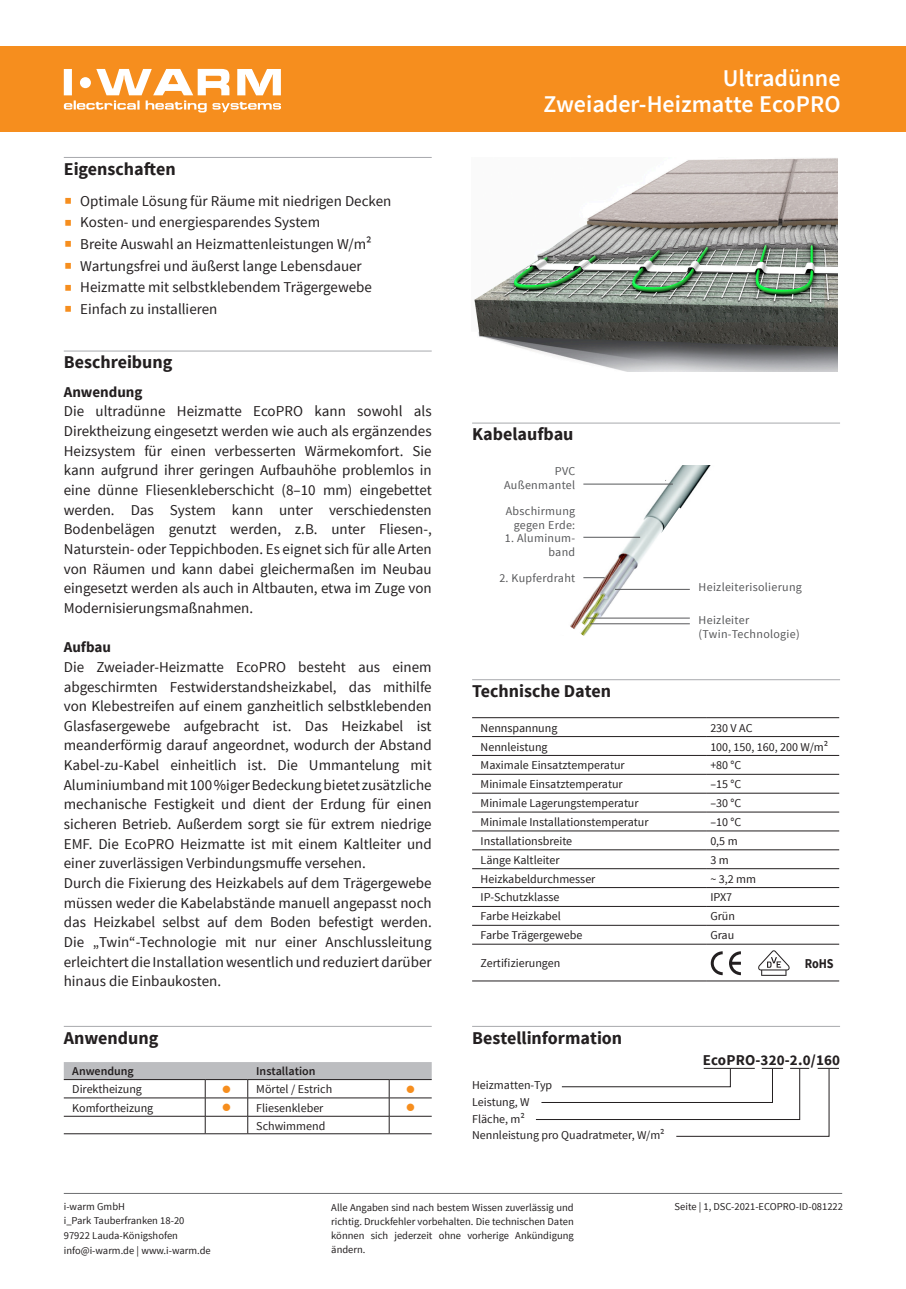
<style>
.page{position:relative;width:906px;height:1289px;background:#fff}
.page>*{position:absolute;margin:0;border:0;box-sizing:border-box;transform-origin:0 0}
.t1{font:600 24px/25.5px "Source Sans Pro";color:#fff;text-align:right}
.t2{font:700 18px "Source Sans Pro";color:#231f20}
.t3{font:15px/19.6px "Source Sans Pro";color:#231f20;text-align:justify}
.t4{font:700 15px "Source Sans Pro";color:#231f20}
.t5{font:700 13.5px "Source Sans Pro";color:#231f20;scale:.9 1}
.t6{font:12.75px "Wingdings";color:#f68e1e}
.t7{font:12px/16.6px "Source Sans Pro";color:#231f20}
.t8{font:12px/13.6px "Source Sans Pro";letter-spacing:.025em;color:#57585a;text-align:right}
.t9{font:600 12px "Source Sans Pro";color:#231f20}
.t10{font:10.5px/14.2px "Source Sans Pro";color:#231f20;text-align:justify}
.s1{color:#f68e1e}
</style>
<div class="page">
<div style="left:0;top:47px;width:906px;height:85px;background:#f68e1e"></div>
<svg style="left:492px;top:423px;width:290px;height:296px"></svg>
<svg style="left:64px;top:69px;width:217px;height:43px"></svg>
<img style="left:474px;top:158px;width:364px;height:214px">
<hr style="left:64px;top:157px;width:368px;height:1px;background:#a8a9ad">
<hr style="left:64px;top:350px;width:368px;height:1px;background:#a8a9ad">
<hr style="left:64px;top:1025px;width:368px;height:1px;background:#a8a9ad">
<hr style="left:64px;top:1133px;width:141px;height:1px;background:#231f20">
<hr style="left:205px;top:1133px;width:43px;height:1px;background:#231f20">
<hr style="left:248px;top:1133px;width:141px;height:1px;background:#231f20">
<hr style="left:389px;top:1133px;width:43px;height:1px;background:#231f20">
<svg style="left:64px;top:1062px;width:368px;height:71px"></svg>
<hr style="left:472px;top:422px;width:368px;height:1px;background:#a8a9ad">
<hr style="left:472px;top:679px;width:368px;height:1px;background:#a8a9ad">
<hr style="left:472px;top:1025px;width:368px;height:1px;background:#a8a9ad">
<svg style="left:535px;top:1067px;width:304px;height:70px"></svg>
<hr style="left:472px;top:717px;width:234px;height:1px;background:#231f20">
<hr style="left:706px;top:717px;width:133px;height:1px;background:#231f20">
<hr style="left:472px;top:736px;width:234px;height:1px;background:#231f20">
<hr style="left:706px;top:736px;width:133px;height:1px;background:#231f20">
<hr style="left:472px;top:755px;width:234px;height:1px;background:#231f20">
<hr style="left:706px;top:755px;width:133px;height:1px;background:#231f20">
<hr style="left:472px;top:774px;width:234px;height:1px;background:#231f20">
<hr style="left:706px;top:774px;width:133px;height:1px;background:#231f20">
<hr style="left:472px;top:793px;width:234px;height:1px;background:#231f20">
<hr style="left:706px;top:793px;width:133px;height:1px;background:#231f20">
<hr style="left:472px;top:811px;width:234px;height:1px;background:#231f20">
<hr style="left:706px;top:811px;width:133px;height:1px;background:#231f20">
<hr style="left:472px;top:830px;width:234px;height:1px;background:#231f20">
<hr style="left:706px;top:830px;width:133px;height:1px;background:#231f20">
<hr style="left:472px;top:849px;width:234px;height:1px;background:#231f20">
<hr style="left:706px;top:849px;width:133px;height:1px;background:#231f20">
<hr style="left:472px;top:868px;width:234px;height:1px;background:#231f20">
<hr style="left:706px;top:868px;width:133px;height:1px;background:#231f20">
<hr style="left:472px;top:887px;width:234px;height:1px;background:#231f20">
<hr style="left:706px;top:887px;width:133px;height:1px;background:#231f20">
<hr style="left:472px;top:906px;width:234px;height:1px;background:#231f20">
<hr style="left:706px;top:906px;width:133px;height:1px;background:#231f20">
<hr style="left:472px;top:925px;width:234px;height:1px;background:#231f20">
<hr style="left:706px;top:925px;width:133px;height:1px;background:#231f20">
<hr style="left:472px;top:943px;width:234px;height:1px;background:#231f20">
<hr style="left:706px;top:943px;width:133px;height:1px;background:#231f20">
<hr style="left:472px;top:980px;width:234px;height:1px;background:#231f20">
<hr style="left:706px;top:980px;width:133px;height:1px;background:#231f20">
<svg style="left:711px;top:951px;width:11px;height:24px"></svg>
<svg style="left:729px;top:951px;width:12px;height:24px"></svg>
<svg style="left:758px;top:950px;width:32px;height:25px"></svg>
<hr style="left:64px;top:1192px;width:778px;height:1px;background:#6c6d70">
<p class="t2" style="left:64px;top:157px;width:113px">Eigenschaften</p>
<p class="t3" style="left:64px;top:191px;width:329px"><span class="s1">▪</span> Optimale Lösung für Räume mit niedrigen Decken</p>
<p class="t3" style="left:64px;top:213px;width:258px"><span class="s1">▪</span> Kosten- und energiesparendes System</p>
<p class="t3" style="left:64px;top:234px;width:309px"><span class="s1">▪</span> Breite Auswahl an Heizmattenleistungen W/m²</p>
<p class="t3" style="left:64px;top:256px;width:299px"><span class="s1">▪</span> Wartungsfrei und äußerst lange Lebensdauer</p>
<p class="t3" style="left:64px;top:278px;width:310px"><span class="s1">▪</span> Heizmatte mit selbstklebendem Trägergewebe</p>
<p class="t3" style="left:64px;top:299px;width:155px"><span class="s1">▪</span> Einfach zu installieren</p>
<p class="t2" style="left:64px;top:351px;width:110px">Beschreibung</p>
<p class="t4" style="left:64px;top:382px;width:80px">Anwendung</p>
<p class="t3" style="left:64px;top:402px;width:369px">Die ultradünne Heizmatte EcoPRO kann sowohl als Direktheizung eingesetzt werden wie auch als ergänzendes Heizsystem für einen verbesserten Wärmekomfort. Sie kann aufgrund ihrer geringen Aufbauhöhe problemlos in eine dünne Fliesenkleberschicht (8–10 mm) eingebettet werden. Das System kann unter verschiedensten Bodenbelägen genutzt werden, z.B. unter Fliesen-, Naturstein- oder Teppichboden. Es eignet sich für alle Arten von Räumen und kann dabei gleichermaßen im Neubau eingesetzt werden als auch in Altbauten, etwa im Zuge von Modernisierungsmaßnahmen.</p>
<p class="t4" style="left:64px;top:637px;width:49px">Aufbau</p>
<p class="t3" style="left:64px;top:657px;width:369px;text-align:left">Die Zweiader-Heizmatte EcoPRO besteht aus einem abgeschirmten Festwiderstandsheizkabel, das mithilfe von Klebestreifen auf einem ganzheitlich selbstklebenden Glasfasergewebe aufgebracht ist. Das Heizkabel ist meanderförmig darauf angeordnet, wodurch der Abstand Kabel-zu-Kabel einheitlich ist. Die Ummantelung mit Aluminiumband mit 100 %iger Bedeckung bietet zusätzliche mechanische Festigkeit und dient der Erdung für einen sicheren Betrieb. Außerdem sorgt sie für extrem niedrige EMF. Die EcoPRO Heizmatte ist mit einem Kaltleiter und einer zuverlässigen Verbindungsmuffe versehen.<br>Durch die Fixierung des Heizkabels auf dem Trägergewebe müssen weder die Kabelabstände manuell angepasst noch das Heizkabel selbst auf dem Boden befestigt werden.<br>Die „Twin“-Technologie mit nur einer Anschlussleitung erleichtert die Installation wesentlich und reduziert darüber hinaus die Einbaukosten.</p>
<p class="t2" style="left:64px;top:1026px;width:96px">Anwendung</p>
<p class="t9" style="left:72px;top:1063px;width:63px">Anwendung</p>
<p class="t9" style="left:256px;top:1063px;width:61px">Installation</p>
<p class="t7" style="left:72px;top:1081px;width:71px">Direktheizung</p>
<p class="t7" style="left:222px;top:1081px;width:112px"><span class="s1">●</span> Mörtel / Estrich</p>
<p class="t6" style="left:406px;top:1082px;width:11px">●</p>
<p class="t7" style="left:72px;top:1099px;width:82px">Komfortheizung</p>
<p class="t7" style="left:222px;top:1099px;width:103px"><span class="s1">●</span> Fliesenkleber</p>
<p class="t6" style="left:406px;top:1100px;width:11px">●</p>
<p class="t7" style="left:256px;top:1117px;width:71px">Schwimmend</p>
<h1 class="t1" style="left:543px;top:66px;width:299px">Ultradünne<br>Zweiader-Heizmatte EcoPRO</h1>
<p class="t2" style="left:472px;top:423px;width:103px">Kabelaufbau</p>
<p class="t8" style="left:504px;top:464px;width:73px">PVC<br>Außenmantel</p>
<p class="t8" style="left:506px;top:504px;width:71px">Abschirmung gegen Erde:</p>
<p class="t8" style="left:505px;top:531px;width:72px">1. Aluminum&shy;band</p>
<p class="t8" style="left:499px;top:572px;width:77px">2. Kupferdraht</p>
<p class="t2" style="left:472px;top:679px;width:141px">Technische Daten</p>
<p class="t8" style="left:698px;top:581px;width:105px">Heizleiterisolierung</p>
<p class="t8" style="left:698px;top:614px;width:103px;text-align:left">Heizleiter (Twin-Technologie)</p>
<p class="t7" style="left:480px;top:719px;width:78px">Nennspannung</p>
<p class="t7" style="left:710px;top:719px;width:44px">230 V AC</p>
<p class="t7" style="left:480px;top:738px;width:68px">Nennleistung</p>
<p class="t7" style="left:710px;top:738px;width:119px">100, 150, 160, 200 W/m²</p>
<p class="t7" style="left:480px;top:757px;width:145px">Maximale Einsatztemperatur</p>
<p class="t7" style="left:710px;top:757px;width:33px">+80 °C</p>
<p class="t7" style="left:480px;top:776px;width:144px">Minimale Einsatztemperatur</p>
<p class="t7" style="left:710px;top:776px;width:32px">–15 °C</p>
<p class="t7" style="left:480px;top:795px;width:159px">Minimale Lagerungstemperatur</p>
<p class="t7" style="left:710px;top:795px;width:32px">–30 °C</p>
<p class="t7" style="left:480px;top:813px;width:169px">Minimale Installationstemperatur</p>
<p class="t7" style="left:710px;top:813px;width:32px">–10 °C</p>
<p class="t7" style="left:480px;top:832px;width:93px">Installationsbreite</p>
<p class="t7" style="left:710px;top:832px;width:29px">0,5 m</p>
<p class="t7" style="left:480px;top:851px;width:81px">Länge Kaltleiter</p>
<p class="t7" style="left:710px;top:851px;width:20px">3 m</p>
<p class="t7" style="left:480px;top:870px;width:116px">Heizkabeldurchmesser</p>
<p class="t7" style="left:710px;top:870px;width:47px">~ 3,2 mm</p>
<p class="t7" style="left:480px;top:889px;width:80px">IP-Schutzklasse</p>
<p class="t7" style="left:710px;top:889px;width:23px">IPX7</p>
<p class="t7" style="left:480px;top:908px;width:82px">Farbe Heizkabel</p>
<p class="t7" style="left:710px;top:908px;width:26px">Grün</p>
<p class="t7" style="left:480px;top:927px;width:103px">Farbe Trägergewebe</p>
<p class="t7" style="left:710px;top:927px;width:25px">Grau</p>
<p class="t7" style="left:480px;top:954px;width:81px">Zertifizierungen</p>
<p class="t5" style="left:804px;top:954px;width:34px">RoHS</p>
<p class="t2" style="left:472px;top:1026px;width:152px">Bestellinformation</p>
<p class="t7" style="left:472px;top:1077px;width:194px">Heizmatten-Typ<br>Leistung, W<br>Fläche, m²<br>Nennleistung pro Quadratmeter, W/m²</p>
<p class="t4" style="left:703px;top:1050px;width:139px">EcoPRO-320-2.0/160</p>
<p class="t10" style="left:64px;top:1199px;width:149px;text-align:left">i-warm GmbH<br>i_Park Tauberfranken 18-20<br>97922 Lauda-Königshofen info@i-warm.de | www.i-warm.de</p>
<p class="t10" style="left:331px;top:1199px;width:244px">Alle Angaben sind nach bestem Wissen zuverlässig und richtig. Druckfehler vorbehalten. Die technischen Daten können sich jederzeit ohne vorherige Ankündigung ändern.</p>
<p class="t10" style="left:674px;top:1199px;width:170px">Seite | 1, DSC-2021-ECOPRO-ID-081222</p>
</div>
